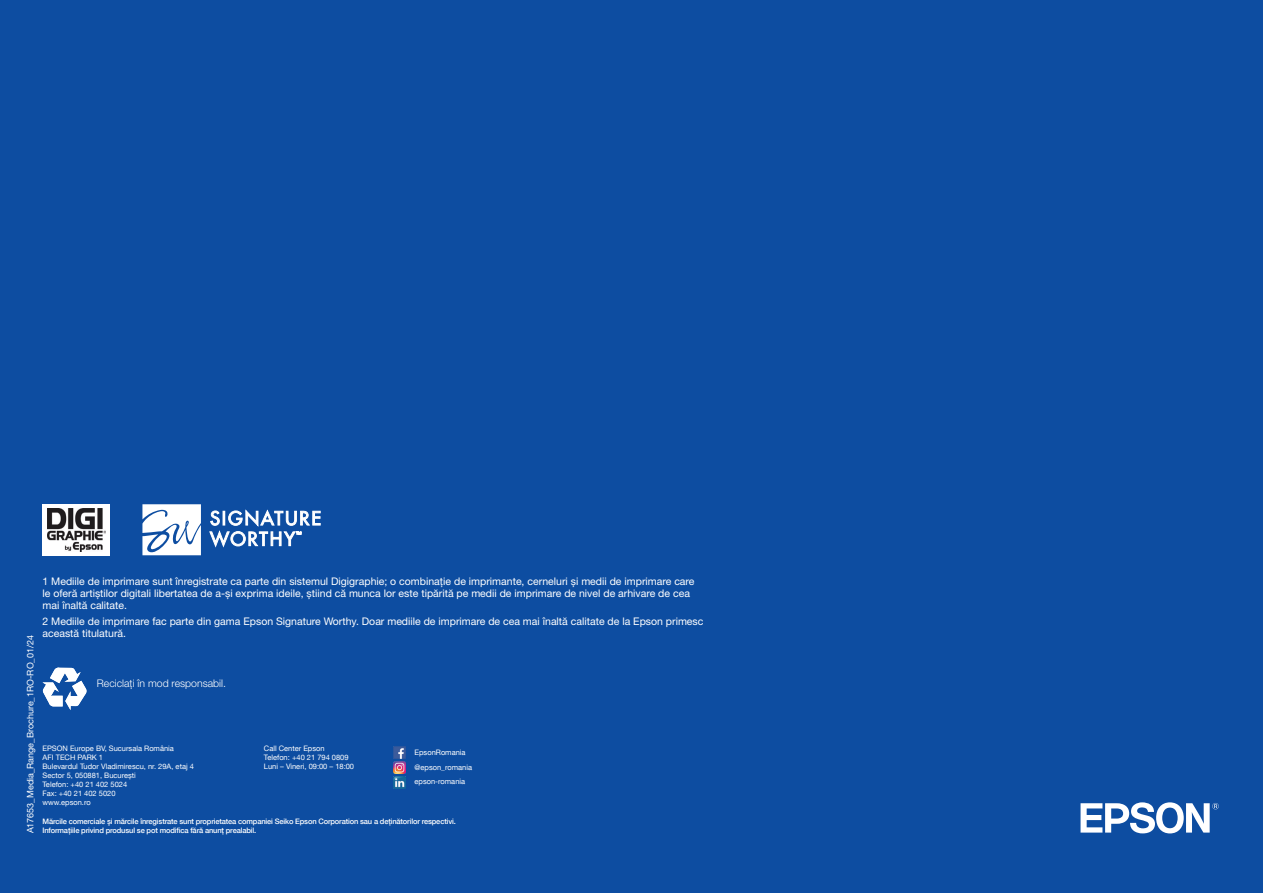
<style>
.page{position:relative;width:1263px;height:893px;background:#0d4da1}
.page>*{position:absolute;margin:0;border:0;box-sizing:border-box;transform-origin:0 0}
.t1{font:10.5px/12px "Helvetica Neue LT Pro";color:#fff}
.t2{font:300 10.5px "Helvetica Neue LT Pro";color:#fff}
.CAPTIONS{font:9px "Helvetica Neue LT Pro";color:#fff}
.t3{font:7.5px "Helvetica Neue LT Com";color:#fff}
.t4{font:500 7.5px "Helvetica Neue LT Com";letter-spacing:-.02em;color:#fff}
</style>
<div class="page">
<svg style="left:142px;top:504px;width:59px;height:51px"></svg>
<svg style="left:210px;top:510px;width:110px;height:37px"></svg>
<svg style="left:43px;top:667px;width:44px;height:43px"></svg>
<div style="left:43px;top:504px;width:67px;height:51px;background:#fff"></div>
<img style="left:47px;top:508px;width:58px;height:43px">
<svg style="left:1080px;top:802px;width:139px;height:31px"></svg>
<svg style="left:393px;top:746px;width:12px;height:42px"></svg>
<p class="t1" style="left:43px;top:574px;width:653px">1 Mediile de imprimare sunt înregistrate ca parte din sistemul Digigraphie; o combinație de imprimante, cerneluri și medii de imprimare care le oferă artiștilor digitali libertatea de a-și exprima ideile, știind că munca lor este tipărită pe medii de imprimare de nivel de arhivare de cea mai înaltă calitate.</p>
<p class="t1" style="left:43px;top:615px;width:662px">2 Mediile de imprimare fac parte din gama Epson Signature Worthy. Doar mediile de imprimare de cea mai înaltă calitate de la Epson primesc această titulatură.</p>
<p class="CAPTIONS" style="left:25px;top:833px;width:200px;rotate:-90deg">A17653_Media_Range_Brochure_1RO-RO_01/24</p>
<p class="t2" style="left:97px;top:677px;width:131px">Reciclați în mod responsabil.</p>
<p class="t3" style="left:43px;top:744px;width:133px">EPSON Europe BV, Sucursala România</p>
<p class="t3" style="left:43px;top:753px;width:62px">AFI TECH PARK 1</p>
<p class="t3" style="left:43px;top:762px;width:153px">Bulevardul Tudor Vladimirescu, nr. 29A, etaj 4</p>
<p class="t3" style="left:43px;top:771px;width:95px">Sector 5, 050881, București</p>
<p class="t3" style="left:43px;top:780px;width:86px">Telefon: +40 21 402 5024</p>
<p class="t3" style="left:43px;top:789px;width:75px">Fax: +40 21 402 5020</p>
<p class="t3" style="left:43px;top:798px;width:50px">www.epson.ro</p>
<p class="t3" style="left:264px;top:744px;width:62px">Call Center Epson</p>
<p class="t3" style="left:264px;top:753px;width:86px">Telefon: +40 21 794 0809</p>
<p class="t3" style="left:264px;top:762px;width:92px">Luni – Vineri, 09:00 – 18:00</p>
<p class="t3" style="left:415px;top:747px;width:52px">EpsonRomania</p>
<p class="t3" style="left:415px;top:762px;width:59px">@epson_romania</p>
<p class="t3" style="left:415px;top:777px;width:52px">epson-romania</p>
<p class="t4" style="left:43px;top:817px;width:415px">Mărcile comerciale şi mărcile înregistrate sunt proprietatea companiei Seiko Epson Corporation sau a deţinătorilor respectivi.</p>
<p class="t4" style="left:43px;top:826px;width:215px">Informaţiile privind produsul se pot modifica fără anunţ prealabil.</p>
</div>
